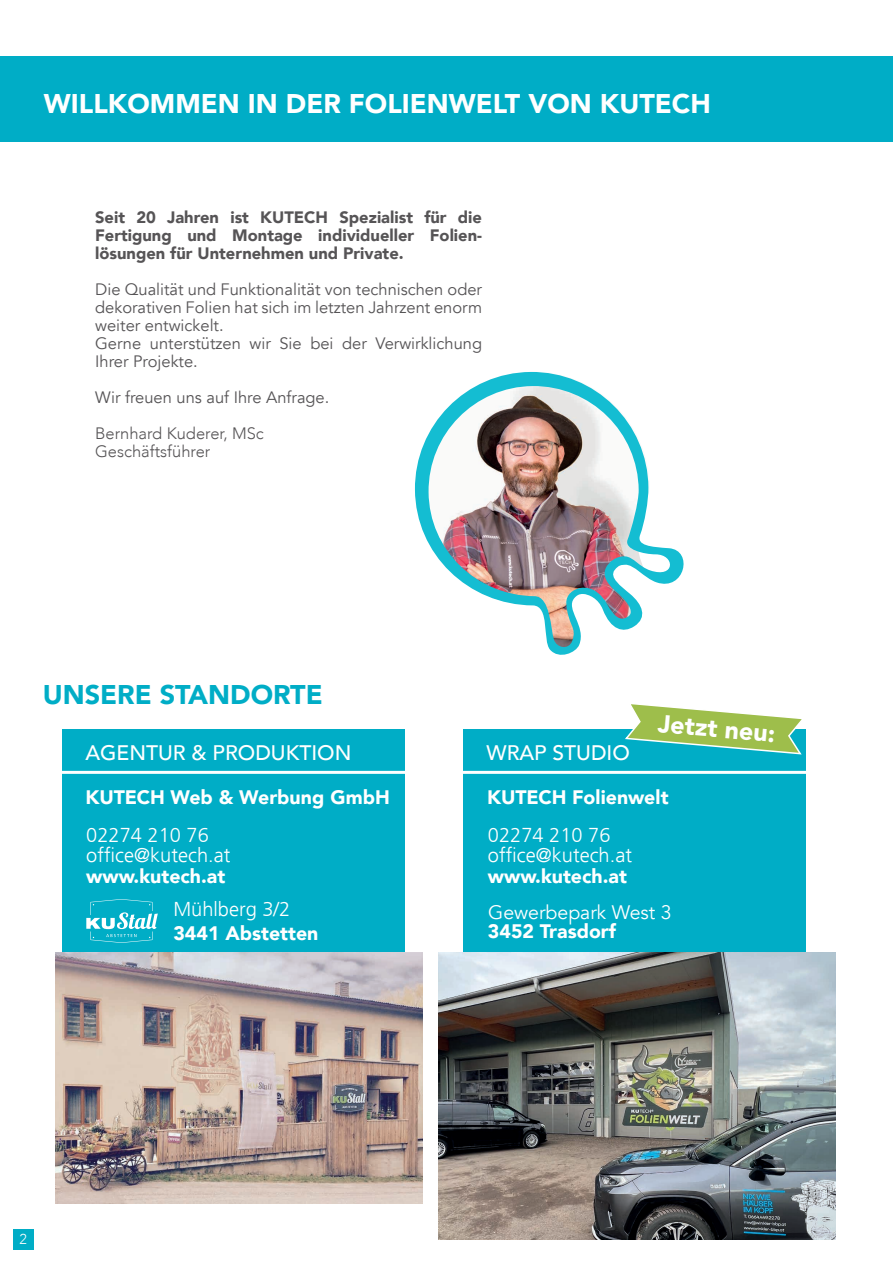
<style>
.page{position:relative;width:893px;height:1263px;background:#fff}
.page>*{position:absolute;margin:0;border:0;box-sizing:border-box;transform-origin:0 0}
.t1{font:900 27px "Avenir";color:#fff}
.t2{font:900 27px "Avenir";color:#00adc6}
.t3{font:900 25.05px "Avenir";color:#fff}
.t4{font:500 21px "Avenir";color:#fff}
.t5{font:300 20.1px/20.4px "Frutiger";color:#fff}
.t6{font:900 19.5px "Avenir";color:#fff}
.t7{font:19.5px "Avenir";color:#fff}
.t8{font:16.5px/18px "Avenir";color:#565456}
.t9{font:900 16.5px/18px "Avenir";color:#565456;text-align:justify}
.t10{font:300 16.5px/18px "Avenir";color:#565456}
.t11{font:300 14.25px "Avenir";color:#fff}
</style>
<div class="page">
<div style="left:13px;top:1230px;width:20px;height:20px;background:#00adc6"></div>
<img style="left:414px;top:371px;width:270px;height:284px">
<div style="left:0;top:56px;width:893px;height:85px;background:#00adc6"></div>
<div style="left:463px;top:730px;width:342px;height:249px;background:#00adc6"></div>
<div style="left:62px;top:730px;width:342px;height:249px;background:#00adc6"></div>
<img style="left:55px;top:952px;width:367px;height:251px">
<img style="left:438px;top:952px;width:397px;height:288px">
<svg style="left:623px;top:704px;width:183px;height:51px"></svg>
<svg style="left:86px;top:899px;width:72px;height:44px"></svg>
<hr style="left:52px;top:771px;width:780px;height:3px;background:#fff">
<h1 class="t1" style="left:44px;top:80px;width:668px">WILLKOMMEN IN DER FOLIENWELT VON KUTECH</h1>
<p class="t9" style="left:95px;top:208px;width:388px">Seit 20 Jahren ist KUTECH Spezialist für die Fertigung und Montage individueller Folien&shy;lösungen für Unternehmen und Private.</p>
<p class="t8" style="left:95px;top:281px;width:388px">Die Qualität und Funktionalität von technischen oder dekorativen Folien hat sich im letzten Jahrzent enorm weiter entwickelt.<br>Gerne unterstützen wir Sie bei der Verwirklichung Ihrer Projekte.</p>
<p class="t8" style="left:95px;top:389px;width:236px">Wir freuen uns auf Ihre Anfrage.</p>
<p class="t10" style="left:95px;top:425px;width:170px">Bernhard Kuderer, MSc<br>Geschäftsführer</p>
<h1 class="t2" style="left:43px;top:672px;width:282px">UNSERE STANDORTE</h1>
<p class="t4" style="left:85px;top:735px;width:267px">AGENTUR &amp; PRODUKTION</p>
<p class="t4" style="left:486px;top:735px;width:145px">WRAP STUDIO</p>
<h2 class="t3" style="left:660px;top:702px;width:119px;rotate:5deg">Jetzt neu:</h2>
<p class="t6" style="left:85px;top:780px;width:306px">KUTECH Web &amp; Werbung GmbH</p>
<p class="t5" style="left:86px;top:825px;width:146px">02274 210 76 office@kutech.at</p>
<p class="t6" style="left:86px;top:859px;width:140px">www.kutech.at</p>
<p class="t6" style="left:487px;top:780px;width:183px">KUTECH Folienwelt</p>
<p class="t5" style="left:488px;top:825px;width:146px">02274 210 76 office@kutech.at</p>
<p class="t6" style="left:488px;top:859px;width:140px">www.kutech.at</p>
<p class="t5" style="left:173px;top:899px;width:118px">Mühlberg 3/2</p>
<p class="t6" style="left:173px;top:917px;width:147px">3441 Abstetten</p>
<p class="t7" style="left:488px;top:900px;width:185px">Gewerbepark West 3</p>
<p class="t6" style="left:488px;top:915px;width:130px">3452 Trasdorf</p>
<p class="t11" style="left:19px;top:1231px;width:9px">2</p>
</div>
